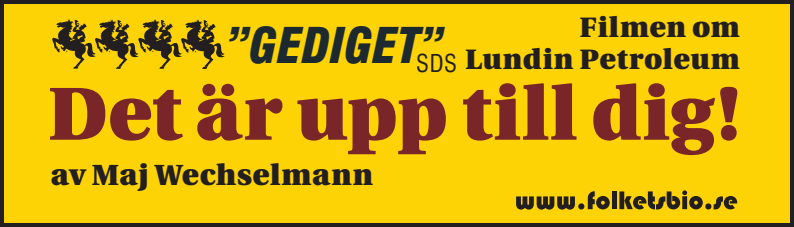
<style>
.page{position:relative;width:794px;height:227px;background:#fed306}
.page>*{position:absolute;margin:0;border:0;box-sizing:border-box;transform-origin:0 0}
.t1{font:900 74.8px "Utopia";letter-spacing:.005em;color:#7a2628}
.t2{font:italic 900 condensed 48px "Swiss 721 BT";letter-spacing:-.005em;color:#1c292e}
.t3{font:900 29.2px "Utopia";letter-spacing:.02em;color:#231f20}
.t4{font:900 28px/32px "Utopia";letter-spacing:.02em;color:#231f20;text-align:right}
.t5{font:condensed 24px "Swiss 721 BT";color:#231f20}
</style>
<div class="page">
<svg style="left:516px;top:191px;width:93px;height:18px;background:#927a12"></svg>
<hr style="left:612px;top:191px;width:4px;height:18px;background:#231f20">
<svg style="left:619px;top:190px;width:118px;height:19px;background:#998011"></svg>
<svg style="left:52px;top:19px;width:173px;height:50px;background:#a98d0f"></svg>
<p class="t4" style="left:465px;top:12px;width:276px">Filmen om<br>Lundin Petroleum</p>
<h1 class="t1" style="left:48px;top:71px;width:693px">Det är upp till dig!</h1>
<h2 class="t2" style="left:226px;top:16px;width:220px">”Gediget”</h2>
<p class="t5" style="left:416px;top:49px;width:42px">SDS</p>
<p class="t3" style="left:51px;top:158px;width:324px">av Maj Wechselmann</p>
</div>
